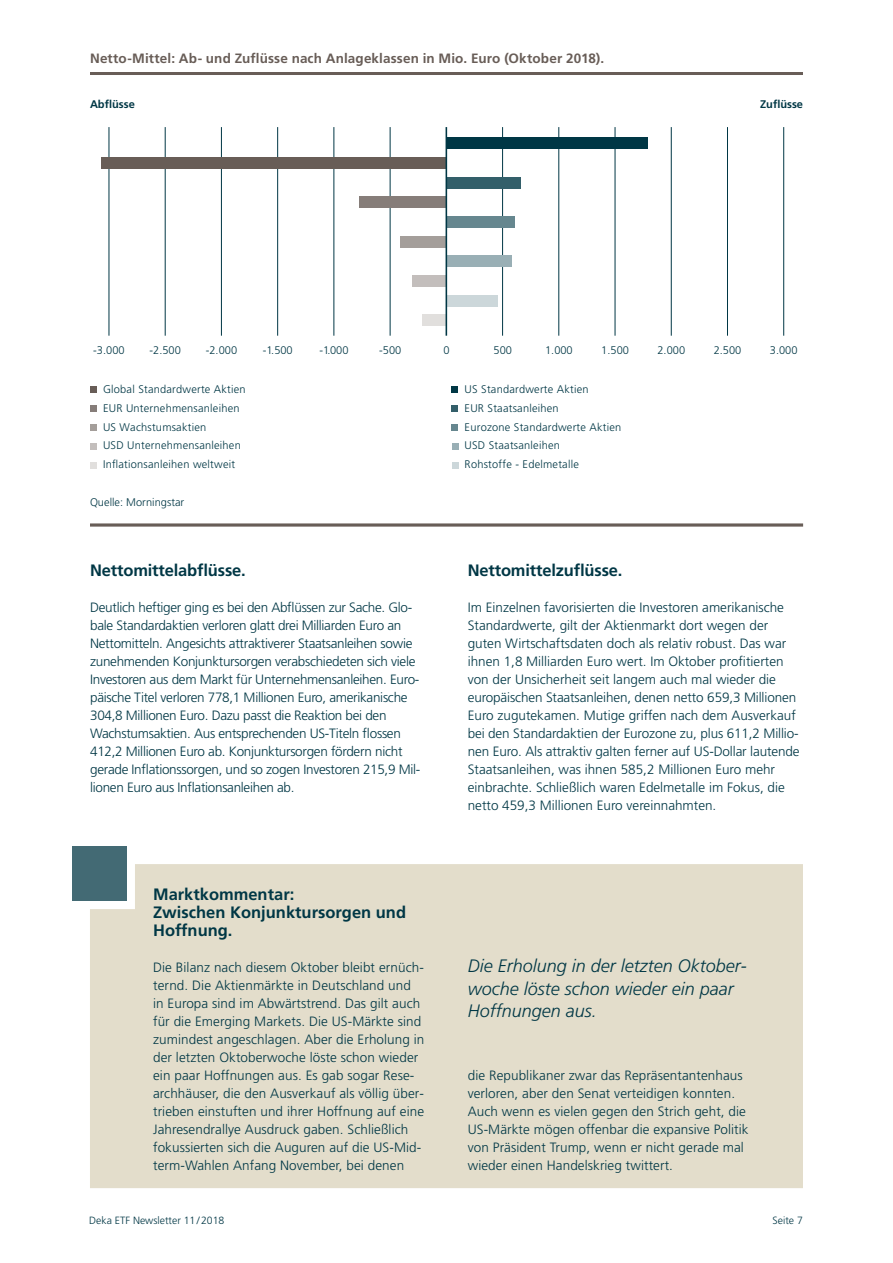
<style>
.page{position:relative;width:893px;height:1263px;background:#fff}
.page>*{position:absolute;margin:0;border:0;box-sizing:border-box;transform-origin:0 0}
.t1{font:italic 300 18px/22.5px "Deka Frutiger OTPS";color:#003745}
.t2{font:700 16.5px/18px "Deka Frutiger OTPS";color:#003745}
.t3{font:300 13.5px/18px "Deka Frutiger OTPS";color:#003745}
.t4{font:300 13.5px/18px "Deka Frutiger OTPS";letter-spacing:-.02em;color:#003745}
.t5{font:700 13.5px "Deka Frutiger OTPS";letter-spacing:.01em;color:#685d57}
.t6{font:300 11.1px "Deka Frutiger OTPS";letter-spacing:.02em;color:#003745}
.t7{font:300 11.1px "Deka Frutiger OTPS";color:#003745}
.t8{font:700 11.1px "Deka Frutiger OTPS";color:#003745}
.t9{font:300 10.5px "Deka Frutiger OTPS";color:#003745}
</style>
<div class="page">
<hr style="left:90px;top:72px;width:713px;height:3px;background:#685d57">
<hr style="left:502px;top:127px;width:1px;height:209px;background:#003745">
<hr style="left:671px;top:127px;width:1px;height:209px;background:#003745">
<hr style="left:615px;top:127px;width:1px;height:209px;background:#003745">
<hr style="left:783px;top:127px;width:1px;height:209px;background:#003745">
<hr style="left:558px;top:127px;width:1px;height:209px;background:#003745">
<hr style="left:221px;top:127px;width:1px;height:209px;background:#003745">
<hr style="left:390px;top:127px;width:1px;height:209px;background:#003745">
<hr style="left:334px;top:127px;width:1px;height:209px;background:#003745">
<hr style="left:109px;top:127px;width:1px;height:209px;background:#003745">
<hr style="left:277px;top:127px;width:1px;height:209px;background:#003745">
<svg style="left:90px;top:523px;width:713px;height:4px;background:#877e7a"></svg>
<div style="left:451px;top:386px;width:7px;height:7px;background:#003745"></div>
<div style="left:451px;top:405px;width:7px;height:6px;background:#335f6a"></div>
<div style="left:451px;top:424px;width:7px;height:6px;background:#66878f"></div>
<div style="left:452px;top:443px;width:7px;height:6px;background:#99afb5"></div>
<div style="left:452px;top:462px;width:7px;height:6px;background:#ccd7da"></div>
<hr style="left:165px;top:127px;width:1px;height:209px;background:#003745">
<hr style="left:727px;top:127px;width:1px;height:209px;background:#003745">
<div style="left:90px;top:386px;width:7px;height:7px;background:#685d57"></div>
<div style="left:90px;top:405px;width:7px;height:6px;background:#867d79"></div>
<div style="left:90px;top:424px;width:7px;height:6px;background:#a49e9a"></div>
<div style="left:90px;top:443px;width:7px;height:6px;background:#c3bebc"></div>
<div style="left:90px;top:462px;width:7px;height:6px;background:#e1dfdd"></div>
<div style="left:446px;top:137px;width:201px;height:12px;background:#003745"></div>
<div style="left:446px;top:177px;width:74px;height:11px;background:#335f6a"></div>
<div style="left:446px;top:216px;width:69px;height:12px;background:#66878f"></div>
<div style="left:446px;top:256px;width:66px;height:11px;background:#99afb5"></div>
<div style="left:446px;top:295px;width:52px;height:11px;background:#ccd7da"></div>
<div style="left:101px;top:157px;width:345px;height:11px;background:#685d57"></div>
<div style="left:359px;top:197px;width:87px;height:11px;background:#867d79"></div>
<div style="left:400px;top:236px;width:46px;height:11px;background:#a49e9a"></div>
<div style="left:412px;top:275px;width:34px;height:12px;background:#c3bebc"></div>
<div style="left:422px;top:315px;width:24px;height:11px;background:#e1dfdd"></div>
<hr style="left:446px;top:127px;width:1px;height:209px;background:#003745">
<div style="left:72px;top:846px;width:54px;height:54px;background:#436a74"></div>
<div style="left:90px;top:864px;width:713px;height:324px;background:#e3ddcb"></div>
<p class="t5" style="left:90px;top:50px;width:516px">Netto-Mittel: Ab- und Zuflüsse nach Anlageklassen in Mio. Euro (Oktober 2018).</p>
<p class="t8" style="left:90px;top:97px;width:46px">Abflüsse</p>
<p class="t8" style="left:760px;top:97px;width:45px">Zuflüsse</p>
<p class="t6" style="left:93px;top:344px;width:33px">-3.000</p>
<p class="t6" style="left:150px;top:344px;width:33px">-2.500</p>
<p class="t6" style="left:206px;top:344px;width:33px">-2.000</p>
<p class="t6" style="left:263px;top:344px;width:32px">-1.500</p>
<p class="t6" style="left:319px;top:344px;width:31px">-1.000</p>
<p class="t6" style="left:379px;top:344px;width:24px">-500</p>
<p class="t6" style="left:443px;top:344px;width:8px">0</p>
<p class="t6" style="left:493px;top:344px;width:20px">500</p>
<p class="t6" style="left:545px;top:344px;width:29px">1.000</p>
<p class="t6" style="left:601px;top:344px;width:29px">1.500</p>
<p class="t6" style="left:657px;top:344px;width:29px">2.000</p>
<p class="t6" style="left:714px;top:344px;width:29px">2.500</p>
<p class="t6" style="left:770px;top:344px;width:29px">3.000</p>
<p class="t6" style="left:103px;top:382px;width:144px">Global Standardwerte Aktien</p>
<p class="t6" style="left:465px;top:382px;width:126px">US Standardwerte Aktien</p>
<p class="t6" style="left:103px;top:401px;width:138px">EUR Unternehmensanleihen</p>
<p class="t6" style="left:465px;top:401px;width:96px">EUR Staatsanleihen</p>
<p class="t6" style="left:103px;top:420px;width:105px">US Wachstumsaktien</p>
<p class="t6" style="left:465px;top:420px;width:158px">Eurozone Standardwerte Aktien</p>
<p class="t6" style="left:103px;top:439px;width:139px">USD Unternehmensanleihen</p>
<p class="t6" style="left:465px;top:439px;width:97px">USD Staatsanleihen</p>
<p class="t6" style="left:103px;top:458px;width:134px">Inflationsanleihen weltweit</p>
<p class="t6" style="left:465px;top:458px;width:116px">Rohstoffe - Edelmetalle</p>
<p class="t7" style="left:90px;top:495px;width:96px">Quelle: Morningstar</p>
<p class="t2" style="left:90px;top:561px;width:157px">Nettomittelabflüsse.</p>
<p class="t4" style="left:90px;top:598px;width:332px">Deutlich heftiger ging es bei den Abflüssen zur Sache. Glo&shy;bale Standardaktien verloren glatt drei Milliarden Euro an Nettomitteln. Angesichts attraktiverer Staatsanleihen sowie zunehmenden Konjunktursorgen verabschiedeten sich viele Investoren aus dem Markt für Unternehmensanleihen. Euro&shy;päische Titel verloren 778,1 Millionen Euro, amerikanische 304,8 Millionen Euro. Dazu passt die Reaktion bei den Wachstumsaktien. Aus entsprechenden US-Titeln flossen 412,2 Millionen Euro ab. Konjunktursorgen fördern nicht gerade Inflationssorgen, und so zogen Investoren 215,9 Mil&shy;lionen Euro aus Inflationsanleihen ab.</p>
<p class="t2" style="left:468px;top:561px;width:156px">Nettomittelzuflüsse.</p>
<p class="t3" style="left:468px;top:598px;width:333px">Im Einzelnen favorisierten die Investoren amerikanische Standardwerte, gilt der Aktienmarkt dort wegen der guten Wirtschaftsdaten doch als relativ robust. Das war ihnen 1,8 Milliarden Euro wert. Im Oktober profitierten von der Unsicherheit seit langem auch mal wieder die europäischen Staatsanleihen, denen netto 659,3 Millionen Euro zugutekamen. Mutige griffen nach dem Ausverkauf bei den Standardaktien der Eurozone zu, plus 611,2 Millio&shy;nen Euro. Als attraktiv galten ferner auf US-Dollar lautende Staatsanleihen, was ihnen 585,2 Millionen Euro mehr einbrachte. Schließlich waren Edelmetalle im Fokus, die netto 459,3 Millionen Euro vereinnahmten.</p>
<p class="t2" style="left:153px;top:885px;width:255px">Marktkommentar:<br>Zwischen Konjunktursorgen und<br>Hoffnung.</p>
<p class="t3" style="left:153px;top:958px;width:273px">Die Bilanz nach diesem Oktober bleibt ernüch&shy;ternd. Die Aktienmärkte in Deutschland und in Europa sind im Abwärtstrend. Das gilt auch für die Emerging Markets. Die US-Märkte sind zumindest angeschlagen. Aber die Erholung in der letzten Oktoberwoche löste schon wieder ein paar Hoffnungen aus. Es gab sogar Rese&shy;archhäuser, die den Ausverkauf als völlig über&shy;trieben einstuften und ihrer Hoffnung auf eine Jahresendrallye Ausdruck gaben. Schließlich fokussierten sich die Auguren auf die US-Mid&shy;term-Wahlen Anfang November, bei denen</p>
<h1 class="t1" style="left:468px;top:954px;width:281px">Die Erholung in der letzten Oktober&shy;woche löste schon wieder ein paar<br>Hoffnungen aus.</h1>
<p class="t3" style="left:468px;top:1066px;width:282px">die Republikaner zwar das Repräsentantenhaus verloren, aber den Senat verteidigen konnten.<br>Auch wenn es vielen gegen den Strich geht, die US-Märkte mögen offenbar die expansive Politik von Präsident Trump, wenn er nicht gerade mal wieder einen Handelskrieg twittert.</p>
<p class="t9" style="left:89px;top:1214px;width:137px">Deka ETF Newsletter 11/2018</p>
<p class="t9" style="left:773px;top:1214px;width:32px">Seite 7</p>
</div>
